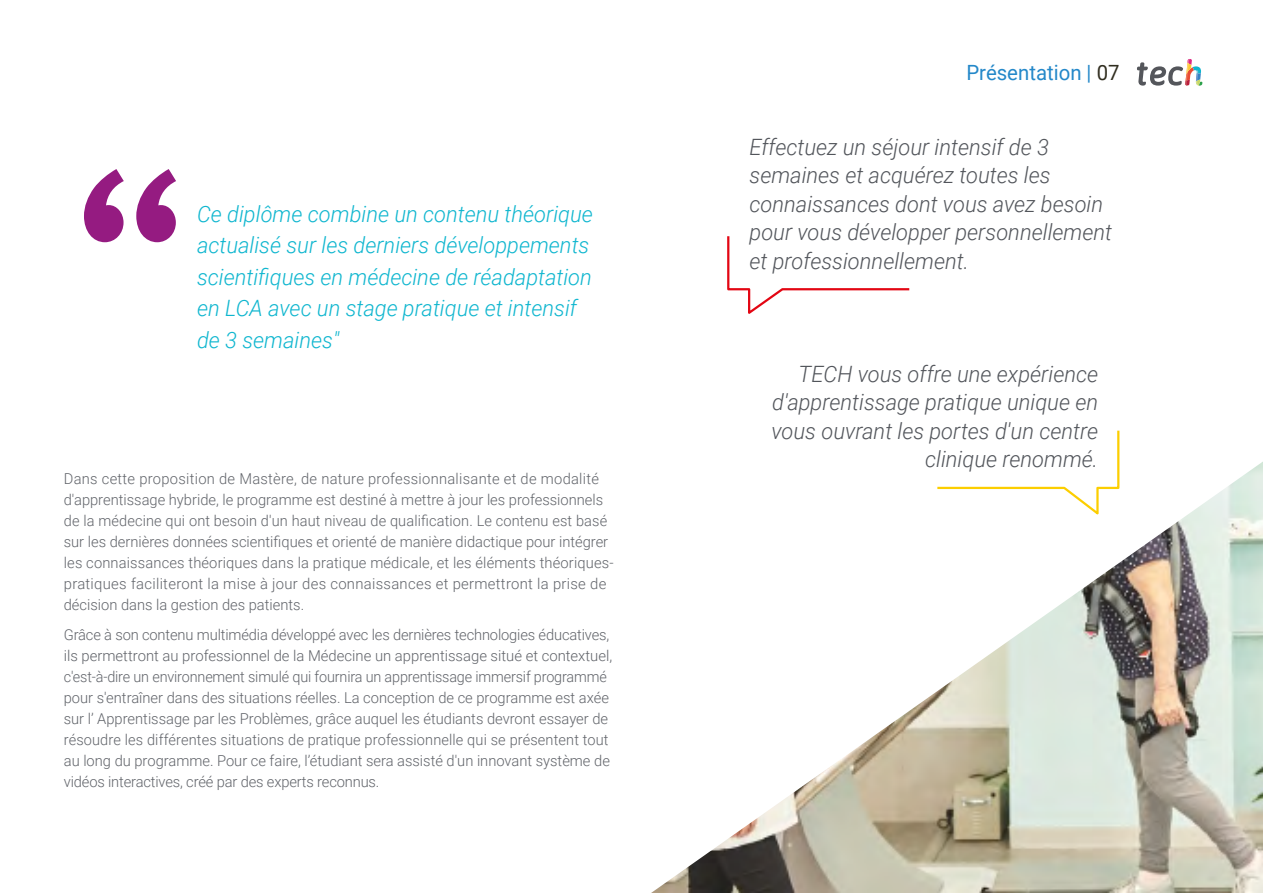
<style>
.page{position:relative;width:1263px;height:893px;background:#fff}
.page>*{position:absolute;margin:0;border:0;box-sizing:border-box;transform-origin:0 0}
.t1{font:italic 300 22.5px/28.5px "Roboto";color:#52555b}
.t2{font:italic 300 22.5px/31.5px "Roboto";color:#0fb6cf}
.t3{font:21px "Roboto";color:#2488c9}
.t4{font:300 15px/21px "Roboto";color:#61646a}
.s1{color:#312e20}
</style>
<div class="page">
<img style="left:651px;top:462px;width:612px;height:431px">
<svg style="left:727px;top:236px;width:183px;height:78px"></svg>
<svg style="left:935px;top:430px;width:185px;height:88px"></svg>
<svg style="left:1137px;top:59px;width:65px;height:27px"></svg>
<svg style="left:84px;top:169px;width:92px;height:73px"></svg>
<h1 class="t2" style="left:197px;top:197px;width:397px">Ce diplôme combine un contenu théorique actualisé sur les derniers développements scientifiques en médecine de réadaptation en LCA avec un stage pratique et intensif de 3 semaines"</h1>
<p class="t4" style="left:64px;top:468px;width:551px">Dans cette proposition de Mastère, de nature professionnalisante et de modalité d'apprentissage hybride, le programme est destiné à mettre à jour les professionnels de la médecine qui ont besoin d'un haut niveau de qualification. Le contenu est basé sur les dernières données scientifiques et orienté de manière didactique pour intégrer les connaissances théoriques dans la pratique médicale, et les éléments théoriques&shy;pratiques faciliteront la mise à jour des connaissances et permettront la prise de décision dans la gestion des patients.</p>
<p class="t4" style="left:64px;top:623px;width:550px">Grâce à son contenu multimédia développé avec les dernières technologies éducatives, ils permettront au professionnel de la Médecine un apprentissage situé et contextuel, c'est-à-dire un environnement simulé qui fournira un apprentissage immersif programmé pour s'entraîner dans des situations réelles. La conception de ce programme est axée sur l’ Apprentissage par les Problèmes, grâce auquel les étudiants devront essayer de résoudre les différentes situations de pratique professionnelle qui se présentent tout au long du programme. Pour ce faire, l’étudiant sera assisté d'un innovant système de vidéos interactives, créé par des experts reconnus.</p>
<h2 class="t3" style="left:966px;top:57px;width:155px">Présentation | <span class="s1">07</span></h2>
<h1 class="t1" style="left:749px;top:132px;width:364px">Effectuez un séjour intensif de 3 semaines et acquérez toutes les connaissances dont vous avez besoin pour vous développer personnellement et professionnellement.</h1>
<h1 class="t1" style="left:771px;top:358px;width:328px;text-align:right">TECH vous offre une expérience d'apprentissage pratique unique en vous ouvrant les portes d'un centre clinique renommé.</h1>
</div>
